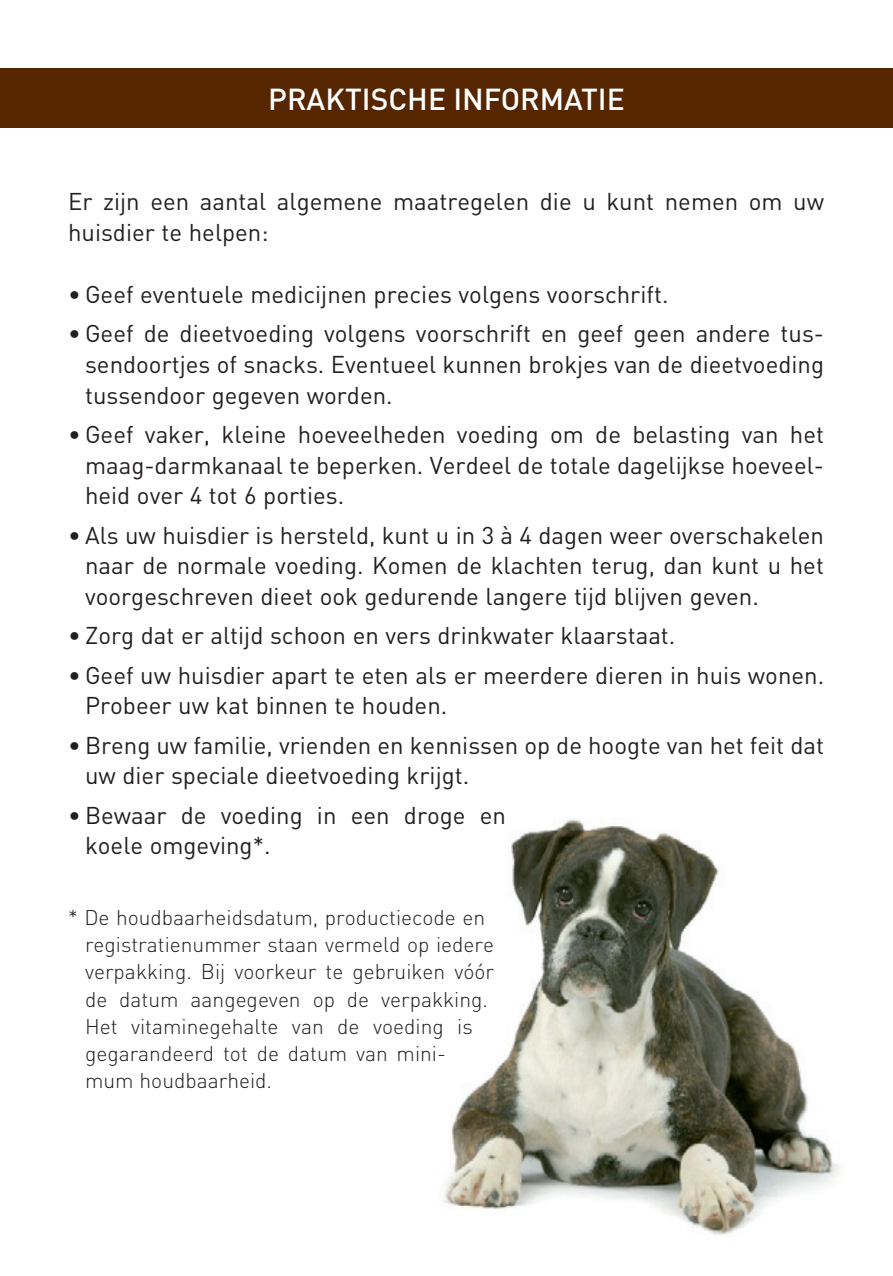
<style>
.page{position:relative;width:893px;height:1276px;background:#fff}
.page>*{position:absolute;margin:0;border:0;box-sizing:border-box;transform-origin:0 0}
.t1{font:500 30px "DIN";color:#fff}
.plat{font:24px/30.6px "DIN";color:#231f20}
.plat_inspr{font:24px/30.6px "DIN";color:#231f20}
.tabelteksten{font:300 21px/27px "DIN";color:#231f20}
</style>
<div class="page">
<img style="left:443px;top:819px;width:397px;height:416px">
<div style="left:0;top:68px;width:893px;height:60px;background:#562600"></div>
<p class="t1" style="left:268px;top:80px;width:358px">PRAKTISCHE INFORMATIE</p>
<p class="plat" style="left:68px;top:186px;width:758px">Er zijn een aantal algemene maatregelen die u kunt nemen om uw huisdier te helpen:</p>
<p class="plat" style="left:68px;top:278px;width:602px">• Geef eventuele medicijnen precies volgens voorschrift.</p>
<p class="plat" style="left:85px;top:317px;width:740px;text-align:justify;text-indent:-17px">• Geef de dieetvoeding volgens voorschrift en geef geen andere tus&shy;sendoortjes of snacks. Eventueel kunnen brokjes van de dieetvoeding tussendoor gegeven worden.</p>
<p class="plat" style="left:85px;top:418px;width:740px;text-align:justify;text-indent:-17px">• Geef vaker, kleine hoeveelheden voeding om de belasting van het maag-darmkanaal te beperken. Verdeel de totale dagelijkse hoeveel&shy;heid over 4 tot 6 porties.</p>
<p class="plat" style="left:85px;top:519px;width:740px;text-align:justify;text-indent:-17px">• Als uw huisdier is hersteld, kunt u in 3 à 4 dagen weer overschakelen naar de normale voeding. Komen de klachten terug, dan kunt u het voorgeschreven dieet ook gedurende langere tijd blijven geven.</p>
<p class="plat" style="left:68px;top:620px;width:609px">• Zorg dat er altijd schoon en vers drinkwater klaarstaat.</p>
<p class="plat" style="left:85px;top:659px;width:741px;text-indent:-17px">• Geef uw huisdier apart te eten als er meerdere dieren in huis wonen.<br>Probeer uw kat binnen te houden.</p>
<p class="plat" style="left:85px;top:729px;width:740px;text-indent:-17px">• Breng uw familie, vrienden en kennissen op de hoogte van het feit dat uw dier speciale dieetvoeding krijgt.</p>
<p class="plat_inspr" style="left:85px;top:799px;width:423px;text-indent:-17px">• Bewaar de voeding in een droge en koele omgeving*.</p>
<p class="tabelteksten" style="left:85px;top:904px;width:411px;text-indent:-17px">* De houdbaarheidsdatum, productiecode en registratienummer staan vermeld op iedere verpakking. Bij voorkeur te gebruiken vóór de datum aangegeven op de verpakking.<br>Het vitaminegehalte van de voeding is gegarandeerd tot de datum van mini&shy;mum houdbaarheid.</p>
</div>
